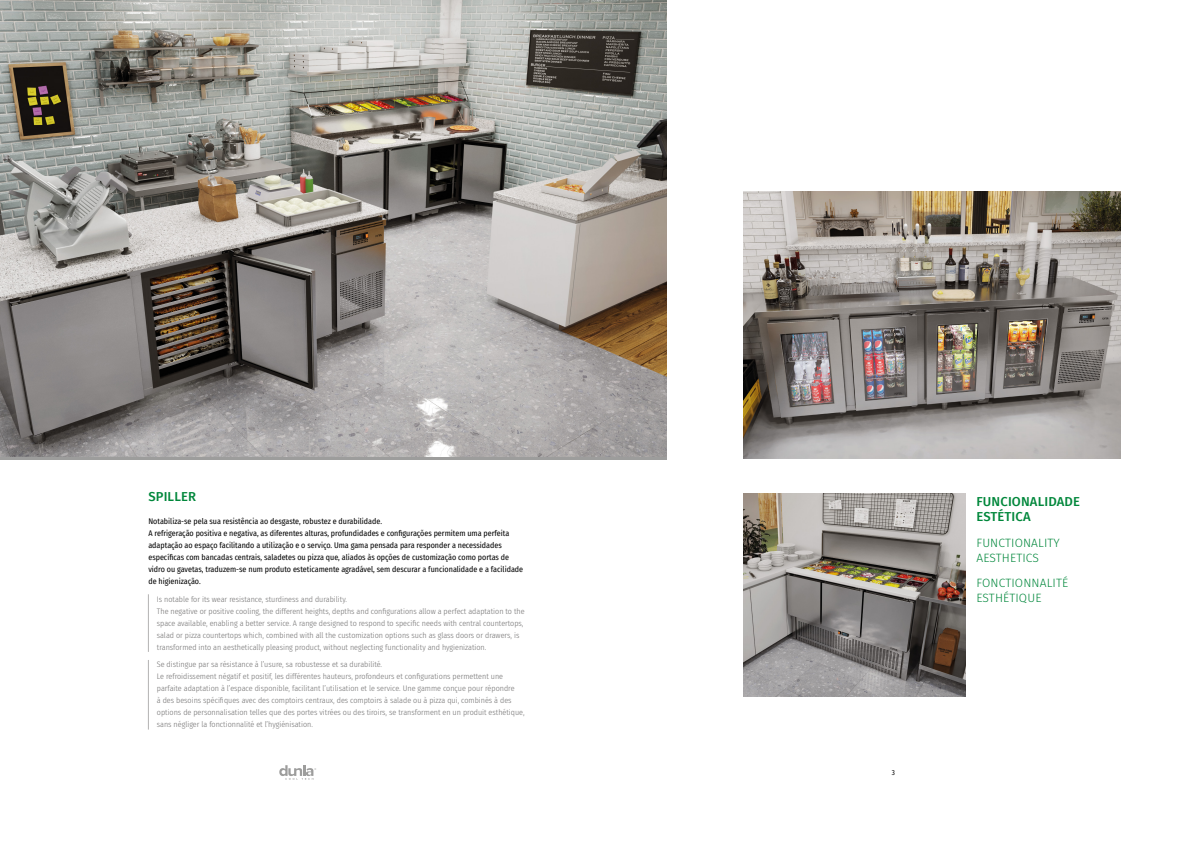
<style>
.page{position:relative;width:1191px;height:842px;background:#fff}
.page>*{position:absolute;margin:0;border:0;box-sizing:border-box;transform-origin:0 0}
.t1{font:500 13px/15.6px "Fira Sans";letter-spacing:.01em;color:#00873b}
.t2{font:300 12px/14.4px "Fira Sans";letter-spacing:.01em;color:#00873b}
.t3{font:300 8px/12px "Fira Sans Condensed";color:#706f6f}
.t4{font:8px/12px "Fira Sans Condensed";color:#000}
.t5{font:7px "Fira Sans Condensed";color:#000}
</style>
<div class="page">
<hr style="left:148px;top:594px;width:1px;height:58px;background:#b3b2b2">
<hr style="left:148px;top:660px;width:1px;height:69px;background:#b3b2b2">
<img style="left:0;top:0;width:666px;height:456px">
<img style="left:744px;top:192px;width:376px;height:267px">
<img style="left:744px;top:494px;width:221px;height:202px">
<svg style="left:279px;top:765px;width:37px;height:15px"></svg>
<h1 class="t1" style="left:148px;top:488px;width:49px">SPILLER</h1>
<p class="t4" style="left:148px;top:515px;width:376px">Notabiliza-se pela sua resistência ao desgaste, robustez e durabilidade.<br>A refrigeração positiva e negativa, as diferentes alturas, profundidades e configurações permitem uma perfeita adaptação ao espaço facilitando a utilização e o serviço. Uma gama pensada para responder a necessidades específicas com bancadas centrais, saladetes ou pizza que, aliados às opções de customização como portas de vidro ou gavetas, traduzem-se num produto esteticamente agradável, sem descurar a funcionalidade e a facilidade de higienização.</p>
<p class="t3" style="left:157px;top:593px;width:369px">Is notable for its wear resistance, sturdiness and durability.<br>The negative or positive cooling, the different heights, depths and configurations allow a perfect adaptation to the space available, enabling a better service. A range designed to respond to specific needs with central countertops, salad or pizza countertops which, combined with all the customization options such as glass doors or drawers, is transformed into an aesthetically pleasing product, without neglecting functionality and hygienization.</p>
<p class="t3" style="left:157px;top:659px;width:369px">Se distingue par sa résistance à l’usure, sa robustesse et sa durabilité.<br>Le refroidissement négatif et positif, les différentes hauteurs, profondeurs et configurations permettent une parfaite adaptation à l’espace disponible, facilitant l’utilisation et le service. Une gamme conçue pour répondre<br>à des besoins spécifiques avec des comptoirs centraux, des comptoirs à salade ou à pizza qui, combinés à des options de personnalisation telles que des portes vitrées ou des tiroirs, se transforment en un produit esthétique, sans négliger la fonctionnalité et l’hygiénisation.</p>
<p class="t5" style="left:891px;top:767px;width:5px">3</p>
<h1 class="t1" style="left:976px;top:493px;width:105px">FUNCIONALIDADE<br>ESTÉTICA</h1>
<h2 class="t2" style="left:976px;top:536px;width:85px">FUNCTIONALITY<br>AESTHETICS</h2>
<h2 class="t2" style="left:976px;top:576px;width:93px">FONCTIONNALITÉ<br>ESTHÉTIQUE</h2>
</div>
